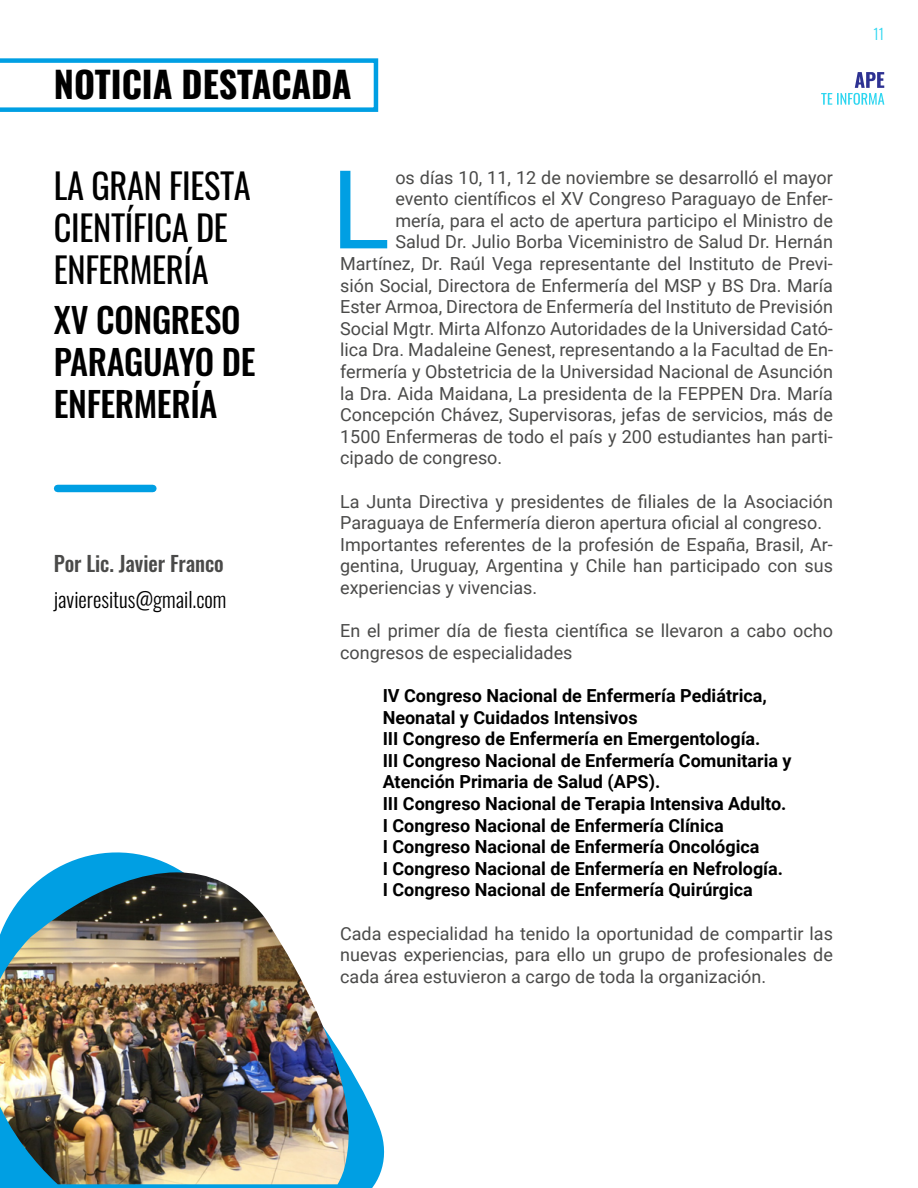
<style>
.page{position:relative;width:918px;height:1188px;background:#fff}
.page>*{position:absolute;margin:0;border:0;box-sizing:border-box;transform-origin:0 0}
.t1{font:109.2px "Roboto";color:#009fe3}
.t2{font:700 36px "Oswald";color:#000}
.t3{font:34.5px/42px "Oswald";letter-spacing:-.01em;color:#000}
.t4{font:500 34.5px/42px "Oswald";letter-spacing:-.01em;color:#000}
.t5{font:300 21px "Oswald";color:#000}
.t6{font:500 21px "Oswald";letter-spacing:-.005em;color:#4a4a49}
.t7{font:18px/21.6px "Roboto";color:#4a4a49}
.t8{font:700 18px/21.6px "Roboto";color:#000}
.t9{font:300 15px "Oswald";color:#2dd6f0}
</style>
<div class="page">
<svg style="left:821px;top:72px;width:63px;height:33px"></svg>
<svg style="left:0;top:58px;width:378px;height:54px"></svg>
<div style="left:58px;top:485px;width:95px;height:7px;background:#009fe3"></div>
<svg style="left:0;top:852px;width:385px;height:336px"></svg>
<img style="left:0;top:872px;width:350px;height:312px">
<h2 class="t2" style="left:54px;top:53px;width:299px">NOTICIA DESTACADA</h2>
<h3 class="t3" style="left:54px;top:161px;width:199px">LA GRAN FIESTA<br>CIENTÍFICA DE<br>ENFERMERÍA</h3>
<h3 class="t4" style="left:54px;top:296px;width:203px">XV CONGRESO<br>PARAGUAYO DE<br>ENFERMERÍA</h3>
<p class="t6" style="left:54px;top:545px;width:171px">Por Lic. Javier Franco</p>
<p class="t5" style="left:54px;top:581px;width:174px">javieresitus@gmail.com</p>
<h1 class="t1" style="left:331px;top:133px;width:60px">L</h1>
<p class="t7" style="left:395px;top:166px;width:439px">os días 10, 11, 12 de noviembre se desarrolló el mayor</p>
<p class="t7" style="left:395px;top:187px;width:439px">evento científicos el XV Congreso Paraguayo de Enfer-</p>
<p class="t7" style="left:395px;top:209px;width:439px">mería, para el acto de apertura participo el Ministro de</p>
<p class="t7" style="left:395px;top:231px;width:439px">Salud Dr. Julio Borba Viceministro de Salud Dr. Hernán</p>
<p class="t7" style="left:340px;top:252px;width:494px">Martínez, Dr. Raúl Vega representante del Instituto de Previ-</p>
<p class="t7" style="left:340px;top:274px;width:494px">sión Social, Directora de Enfermería del MSP y BS Dra. María</p>
<p class="t7" style="left:340px;top:295px;width:494px">Ester Armoa, Directora de Enfermería del Instituto de Previsión</p>
<p class="t7" style="left:340px;top:317px;width:494px">Social Mgtr. Mirta Alfonzo Autoridades de la Universidad Cató-</p>
<p class="t7" style="left:340px;top:339px;width:494px">lica Dra. Madaleine Genest, representando a la Facultad de En-</p>
<p class="t7" style="left:340px;top:360px;width:494px">fermería y Obstetricia de la Universidad Nacional de Asunción</p>
<p class="t7" style="left:340px;top:382px;width:494px">la Dra. Aida Maidana, La presidenta de la FEPPEN Dra. María</p>
<p class="t7" style="left:340px;top:403px;width:494px">Concepción Chávez, Supervisoras, jefas de servicios, más de</p>
<p class="t7" style="left:340px;top:425px;width:494px">1500 Enfermeras de todo el país y 200 estudiantes han parti-</p>
<p class="t7" style="left:340px;top:447px;width:164px">cipado de congreso.</p>
<p class="t7" style="left:340px;top:490px;width:494px">La Junta Directiva y presidentes de filiales de la Asociación Paraguaya de Enfermería dieron apertura oficial al congreso.<br>Importantes referentes de la profesión de España, Brasil, Ar&shy;gentina, Uruguay, Argentina y Chile han participado con sus experiencias y vivencias.</p>
<p class="t7" style="left:340px;top:619px;width:494px">En el primer día de fiesta científica se llevaron a cabo ocho congresos de especialidades</p>
<p class="t8" style="left:383px;top:684px;width:411px">IV Congreso Nacional de Enfermería Pediátrica, Neonatal y Cuidados Intensivos<br>III Congreso de Enfermería en Emergentología.<br>III Congreso Nacional de Enfermería Comunitaria y Atención Primaria de Salud (APS).<br>III Congreso Nacional de Terapia Intensiva Adulto.<br>I Congreso Nacional de Enfermería Clínica<br>I Congreso Nacional de Enfermería Oncológica<br>I Congreso Nacional de Enfermería en Nefrología.<br>I Congreso Nacional de Enfermería Quirúrgica</p>
<p class="t7" style="left:340px;top:922px;width:494px;text-align:justify">Cada especialidad ha tenido la oportunidad de compartir las nuevas experiencias, para ello un grupo de profesionales de cada área estuvieron a cargo de toda la organización.</p>
<p class="t9" style="left:873px;top:21px;width:13px">11</p>
</div>
